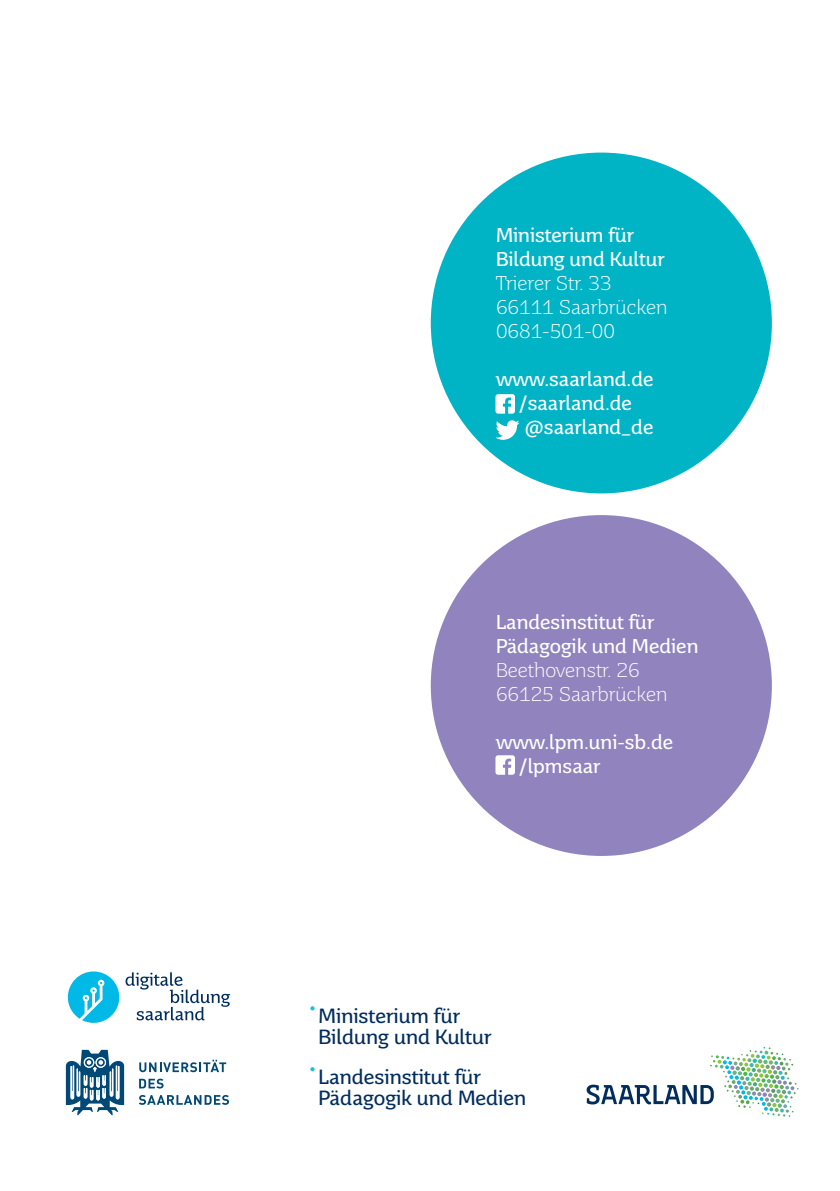
<style>
.page{position:relative;width:840px;height:1191px;background:#fff}
.page>*{position:absolute;margin:0;border:0;box-sizing:border-box;transform-origin:0 0}
.t1{font:20.6px "Saar Pro";color:#002d5e}
.TOC_Body{font:20px "Saar Pro";color:#fff}
.TOC_Body-2{font:300 20px "Saar Pro";color:#fff}
</style>
<div class="page">
<div style="left:430px;top:153px;width:341px;height:340px;background:#00b3c5;border-radius:50%"></div>
<svg style="left:495px;top:394px;width:19px;height:20px"></svg>
<svg style="left:495px;top:420px;width:24px;height:20px"></svg>
<svg style="left:125px;top:972px;width:105px;height:48px"></svg>
<svg style="left:68px;top:971px;width:51px;height:51px"></svg>
<div style="left:430px;top:515px;width:341px;height:341px;background:#9183bd;border-radius:50%"></div>
<svg style="left:495px;top:755px;width:19px;height:19px"></svg>
<svg style="left:310px;top:1067px;width:4px;height:4px"></svg>
<svg style="left:310px;top:1006px;width:4px;height:4px"></svg>
<svg style="left:586px;top:1047px;width:212px;height:69px"></svg>
<svg style="left:66px;top:1049px;width:58px;height:66px"></svg>
<svg style="left:139px;top:1059px;width:87px;height:13px"></svg>
<svg style="left:139px;top:1078px;width:24px;height:10px"></svg>
<svg style="left:139px;top:1095px;width:90px;height:9px"></svg>
<p class="TOC_Body" style="left:495px;top:223px;width:139px">Ministerium für</p>
<p class="TOC_Body" style="left:495px;top:247px;width:170px">Bildung und Kultur</p>
<p class="TOC_Body-2" style="left:495px;top:272px;width:117px">Trierer Str. 33</p>
<p class="TOC_Body-2" style="left:495px;top:296px;width:173px">66111 Saarbrücken</p>
<p class="TOC_Body-2" style="left:495px;top:320px;width:120px">0681-501-00</p>
<p class="TOC_Body" style="left:495px;top:367px;width:159px">www.saarland.de</p>
<p class="TOC_Body" style="left:518px;top:391px;width:114px">/saarland.de</p>
<p class="TOC_Body" style="left:524px;top:415px;width:130px">@saarland_de</p>
<p class="TOC_Body" style="left:495px;top:610px;width:159px">Landesinstitut für</p>
<p class="TOC_Body" style="left:495px;top:634px;width:204px">Pädagogik und Medien</p>
<p class="TOC_Body-2" style="left:495px;top:658px;width:145px">Beethovenstr. 26</p>
<p class="TOC_Body-2" style="left:495px;top:682px;width:173px">66125 Saarbrücken</p>
<p class="TOC_Body" style="left:495px;top:730px;width:178px">www.lpm.uni-sb.de</p>
<p class="TOC_Body" style="left:518px;top:754px;width:83px">/lpmsaar</p>
<p class="t1" style="left:318px;top:1003px;width:143px">Ministerium für</p>
<p class="t1" style="left:318px;top:1024px;width:174px">Bildung und Kultur</p>
<p class="t1" style="left:318px;top:1064px;width:164px">Landesinstitut für</p>
<p class="t1" style="left:318px;top:1085px;width:209px">Pädagogik und Medien</p>
</div>
